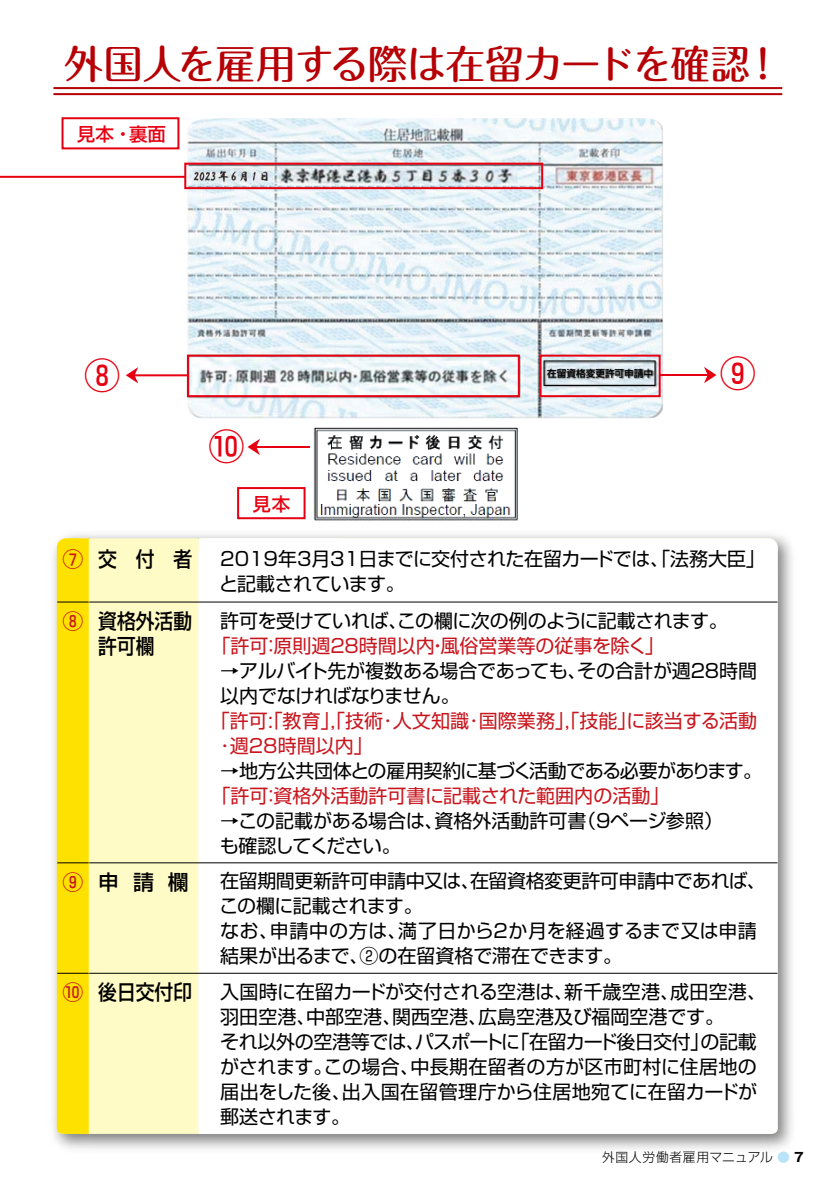
<style>
.page{position:relative;width:840px;height:1191px;background:#fff}
.page>*{position:absolute;margin:0;border:0;box-sizing:border-box;transform-origin:0 0}
.t1{font:500 39.6px "Maru Fo Pro";letter-spacing:-.03em;color:#b60005}
.t2{font:500 36.2px "Shin Go Pro";color:#e60012}
.t3{font:500 20.8px/25px "Shin Go Pro";color:#000;scale:.9 1}
.t4{font:500 20.8px "Shin Go Pro";color:#c8161e}
.t5{font:500 20.8px "Shin Go Pro";color:#000}
.t6{font:19px/25px "Shin Go Pro";letter-spacing:-.02em;color:#000}
.t7{font:19px/25px "Shin Go Pro";color:#000}
.t8{font:19px/25px "Shin Go Pro";color:#c8161e}
.t9{font:500 18.4px "Shin Go Pro";color:#e60012}
.t10{font:300 12.8px "Shin Go Pro";letter-spacing:.04em;color:#000}
.t11{font:500 9.6px "Shin Go Pro";letter-spacing:.005em;color:#000}
.s1{color:#bae3f9}
.s2{font-family:"Gothic MB101 Pro";font-weight:700}
</style>
<div class="page">
<img style="left:53px;top:534px;width:739px;height:615px">
<hr style="left:88px;top:538px;width:1px;height:596px;background:#000">
<div style="left:89px;top:538px;width:109px;height:595px;background:#fffbc7"></div>
<svg style="left:339px;top:538px;width:438px;height:595px"></svg>
<div style="left:198px;top:538px;width:141px;height:595px;background:#fff"></div>
<div style="left:57px;top:538px;width:12px;height:595px;background:#ffe100"></div>
<div style="left:69px;top:538px;width:20px;height:595px;background:#ffe100"></div>
<img style="left:186px;top:118px;width:477px;height:301px">
<img style="left:313px;top:427px;width:205px;height:94px">
<div style="left:184px;top:163px;width:359px;height:26px;border:2px solid #e60012"></div>
<div style="left:187px;top:355px;width:332px;height:42px;border:2px solid #e60012"></div>
<div style="left:237px;top:487px;width:68px;height:32px;border:2px solid #e60012"></div>
<div style="left:61px;top:117px;width:118px;height:32px;border:2px solid #e60012"></div>
<hr style="left:53px;top:87px;width:728px;height:2px;background:#b60005">
<hr style="left:53px;top:93px;width:728px;height:2px;background:#b60005">
<hr style="left:659px;top:374px;width:50px;height:2px;background:#e60012">
<svg style="left:704px;top:367px;width:12px;height:16px"></svg>
<hr style="left:132px;top:374px;width:56px;height:2px;background:#e60012">
<svg style="left:126px;top:367px;width:12px;height:16px"></svg>
<hr style="left:0;top:176px;width:185px;height:2px;background:#e60012">
<hr style="left:254px;top:446px;width:56px;height:2px;background:#e60012">
<svg style="left:247px;top:439px;width:13px;height:16px"></svg>
<div style="left:543px;top:360px;width:112px;height:26px;border:1px solid #000"></div>
<div style="left:539px;top:355px;width:121px;height:42px;border:2px solid #e60012"></div>
<hr style="left:89px;top:862px;width:688px;height:1px;background:#000">
<hr style="left:57px;top:862px;width:32px;height:1px;background:#000">
<hr style="left:89px;top:601px;width:688px;height:1px;background:#000">
<hr style="left:57px;top:601px;width:32px;height:1px;background:#000">
<hr style="left:89px;top:972px;width:688px;height:1px;background:#000">
<hr style="left:57px;top:972px;width:32px;height:1px;background:#000">
<h1 class="t1" style="left:64px;top:32px;width:720px">外国人を雇用する際は在留カードを確認！</h1>
<p class="t9" style="left:77px;top:119px;width:91px">見本・裏面</p>
<h2 class="t2" style="left:84px;top:345px;width:38px">⑧</h2>
<h2 class="t2" style="left:719px;top:343px;width:38px">⑨</h2>
<h2 class="t2" style="left:208px;top:416px;width:38px">⑩</h2>
<p class="t11" style="left:547px;top:366px;width:107px">在留資格変更許可申請中</p>
<p class="t9" style="left:252px;top:488px;width:39px">見本</p>
<p class="t4" style="left:62px;top:542px;width:22px">⑦</p>
<p class="t3" style="left:98px;top:544px;width:106px">交　付　者</p>
<p class="t6" style="left:219px;top:544px;width:547px">2019年3月31日までに交付された在留カードでは、「法務大臣」と記載されています。</p>
<p class="t4" style="left:62px;top:604px;width:22px">⑧</p>
<p class="t3" style="left:98px;top:606px;width:106px">資格外活動許可欄</p>
<p class="t6" style="left:220px;top:605px;width:509px">許可を受けていれば、この欄に次の例のように記載されます。</p>
<p class="t8" style="left:211px;top:630px;width:454px">「許可：原則週２８時間以内・風俗営業等の従事を除く」</p>
<p class="t6" style="left:220px;top:655px;width:538px">→アルバイト先が複数ある場合であっても、その合計が週２８時間以内でなければなりません。</p>
<p class="t8" style="left:220px;top:705px;width:538px">｢許可:｢教育｣,｢技術･人文知識･国際業務｣,｢技能｣に該当する活動･週28時間以内｣</p>
<p class="t6" style="left:220px;top:755px;width:543px">→地方公共団体との雇用契約に基づく活動である必要があります。</p>
<p class="t8" style="left:211px;top:780px;width:459px">「許可：資格外活動許可書に記載された範囲内の活動」</p>
<p class="t6" style="left:220px;top:805px;width:504px">→この記載がある場合は、資格外活動許可書（９ページ参照）も確認してください。</p>
<p class="t4" style="left:62px;top:865px;width:22px">⑨</p>
<p class="t5" style="left:98px;top:865px;width:92px">申 請 欄</p>
<p class="t6" style="left:219px;top:866px;width:547px">在留期間更新許可申請中又は、在留資格変更許可申請中であれば、この欄に記載されます。<br>なお、申請中の方は、満了日から２か月を経過するまで又は申請結果が出るまで、②の在留資格で滞在できます。</p>
<p class="t4" style="left:62px;top:975px;width:22px">⑩</p>
<p class="t3" style="left:98px;top:977px;width:106px">後日交付印</p>
<p class="t7" style="left:220px;top:976px;width:547px">入国時に在留カードが交付される空港は、新千歳空港、成田空港、羽田空港、中部空港、関西空港、広島空港及び福岡空港です。<br>それ以外の空港等では、パスポートに「在留カード後日交付」の記載がされます。この場合、中長期在留者の方が区市町村に住居地の届出をした後、出入国在留管理庁から住居地宛てに在留カードが郵送されます。</p>
<p class="t10" style="left:601px;top:1146px;width:203px">外国人労働者雇用マニュアル <span class="s1">●</span> <span class="s2">7</span></p>
</div>
